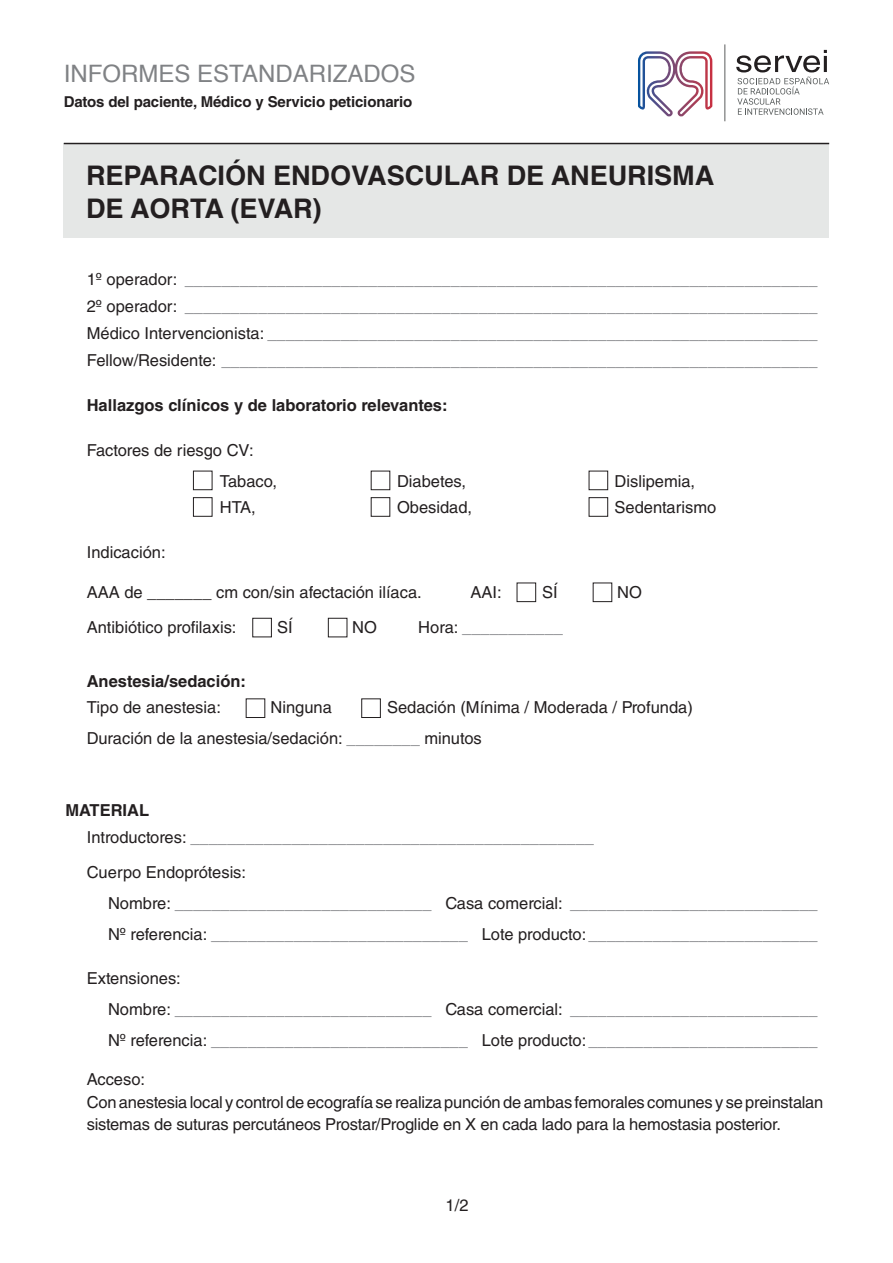
<style>
.page{position:relative;width:893px;height:1263px;background:#fff}
.page>*{position:absolute;margin:0;border:0;box-sizing:border-box;transform-origin:0 0}
.t1{font:700 27px/32.4px "Helvetica";color:#231f20}
.t2{font:24px "Helvetica";color:#808285}
.t3{font:16.5px "Helvetica LT Std";color:#808285}
.t4{font:16.5px/22.5px "Helvetica LT Std";color:#231f20}
.t5{font:700 16.5px "Helvetica LT Std";color:#231f20}
.t6{font:700 15px "Helvetica LT Std";letter-spacing:-.01em;color:#231f20}
.s1{color:#231f20}
.s2{color:#808285}
</style>
<div class="page">
<div style="left:64px;top:144px;width:765px;height:94px;background:#e5e7e6"></div>
<hr style="left:724px;top:44px;width:1px;height:77px;background:#5b5e5e">
<svg style="left:638px;top:51px;width:74px;height:65px"></svg>
<svg style="left:736px;top:50px;width:93px;height:65px"></svg>
<hr style="left:824px;top:56px;width:3px;height:16px;background:#231f20">
<hr style="left:64px;top:143px;width:765px;height:1px;background:#231f20">
<div style="left:193px;top:471px;width:19px;height:19px;border:1px solid #231f20"></div>
<div style="left:371px;top:471px;width:19px;height:19px;border:1px solid #231f20"></div>
<div style="left:517px;top:583px;width:19px;height:19px;border:1px solid #231f20"></div>
<div style="left:252px;top:618px;width:20px;height:19px;border:1px solid #231f20"></div>
<div style="left:593px;top:583px;width:19px;height:19px;border:1px solid #231f20"></div>
<div style="left:328px;top:618px;width:19px;height:19px;border:1px solid #231f20"></div>
<div style="left:361px;top:698px;width:20px;height:20px;border:1px solid #231f20"></div>
<div style="left:589px;top:471px;width:19px;height:19px;border:1px solid #231f20"></div>
<div style="left:193px;top:497px;width:19px;height:20px;border:1px solid #231f20"></div>
<div style="left:371px;top:497px;width:19px;height:20px;border:1px solid #231f20"></div>
<div style="left:589px;top:497px;width:19px;height:20px;border:1px solid #231f20"></div>
<p class="t2" style="left:64px;top:55px;width:353px">INFORMES ESTANDARIZADOS</p>
<p class="t6" style="left:64px;top:92px;width:350px">Datos del paciente, Médico y Servicio peticionario</p>
<p class="t1" style="left:86px;top:160px;width:630px">REPARACIÓN ENDOVASCULAR DE ANEURISMA<br>DE AORTA (EVAR)</p>
<p class="t3" style="left:87px;top:270px;width:733px"><span class="s1">1º operador:</span> _____________________________________________________________________</p>
<p class="t3" style="left:87px;top:297px;width:733px"><span class="s1">2º operador:</span> _____________________________________________________________________</p>
<p class="t3" style="left:87px;top:323px;width:733px"><span class="s1">Médico Intervencionista:</span> ____________________________________________________________</p>
<p class="t3" style="left:87px;top:350px;width:733px"><span class="s1">Fellow/Residente:</span> _________________________________________________________________</p>
<p class="t5" style="left:87px;top:395px;width:362px">Hallazgos clínicos y de laboratorio relevantes:</p>
<p class="t4" style="left:87px;top:438px;width:168px">Factores de riesgo CV:</p>
<p class="t4" style="left:220px;top:469px;width:58px">Tabaco,</p>
<p class="t4" style="left:397px;top:469px;width:71px">Diabetes,</p>
<p class="t4" style="left:614px;top:469px;width:82px">Dislipemia,</p>
<p class="t4" style="left:220px;top:496px;width:37px">HTA,</p>
<p class="t4" style="left:397px;top:496px;width:77px">Obesidad,</p>
<p class="t4" style="left:614px;top:496px;width:103px">Sedentarismo</p>
<p class="t4" style="left:87px;top:541px;width:80px">Indicación:</p>
<p class="t4" style="left:87px;top:581px;width:337px">AAA de _______ cm con/sin afectación ilíaca.</p>
<p class="t4" style="left:470px;top:581px;width:33px">AAI:</p>
<p class="t4" style="left:542px;top:581px;width:17px">SÍ</p>
<p class="t4" style="left:617px;top:581px;width:26px">NO</p>
<p class="t4" style="left:87px;top:616px;width:151px">Antibiótico profilaxis:</p>
<p class="t4" style="left:277px;top:616px;width:17px">SÍ</p>
<p class="t4" style="left:352px;top:616px;width:26px">NO</p>
<p class="t3" style="left:418px;top:618px;width:146px"><span class="s1">Hora:</span> ___________</p>
<p class="t5" style="left:87px;top:671px;width:161px">Anestesia/sedación:</p>
<p class="t4" style="left:87px;top:696px;width:136px">Tipo de anestesia:</p>
<p class="t4" style="left:271px;top:696px;width:63px">Ninguna</p>
<p class="t4" style="left:387px;top:696px;width:307px">Sedación (Mínima / Moderada / Profunda)</p>
<p class="t4" style="left:87px;top:727px;width:397px">Duración de la anestesia/sedación: <span class="s2">________</span> minutos</p>
<p class="t5" style="left:65px;top:800px;width:85px">MATERIAL</p>
<p class="t3" style="left:87px;top:827px;width:509px"><span class="s1">Introductores:</span> ____________________________________________</p>
<p class="t4" style="left:87px;top:861px;width:161px">Cuerpo Endoprótesis:</p>
<p class="t3" style="left:108px;top:894px;width:711px"><span class="s1">Nombre:</span> ____________________________ <span class="s1">Casa comercial:</span> ___________________________</p>
<p class="t3" style="left:108px;top:925px;width:711px"><span class="s1">Nº referencia:</span> ____________________________ <span class="s1">Lote producto:</span>_________________________</p>
<p class="t4" style="left:87px;top:967px;width:96px">Extensiones:</p>
<p class="t3" style="left:108px;top:999px;width:711px"><span class="s1">Nombre:</span> ____________________________ <span class="s1">Casa comercial:</span> ___________________________</p>
<p class="t3" style="left:108px;top:1030px;width:711px"><span class="s1">Nº referencia:</span> ____________________________ <span class="s1">Lote producto:</span>_________________________</p>
<p class="t4" style="left:87px;top:1068px;width:60px">Acceso:</p>
<p class="t4" style="left:87px;top:1091px;width:738px">Con anestesia local y control de ecografía se realiza punción de ambas femorales comunes y se preinstalan sistemas de suturas percutáneos Prostar/Proglide en X en cada lado para la hemostasia posterior.</p>
<p class="t4" style="left:446px;top:1194px;width:24px">1/2</p>
</div>
